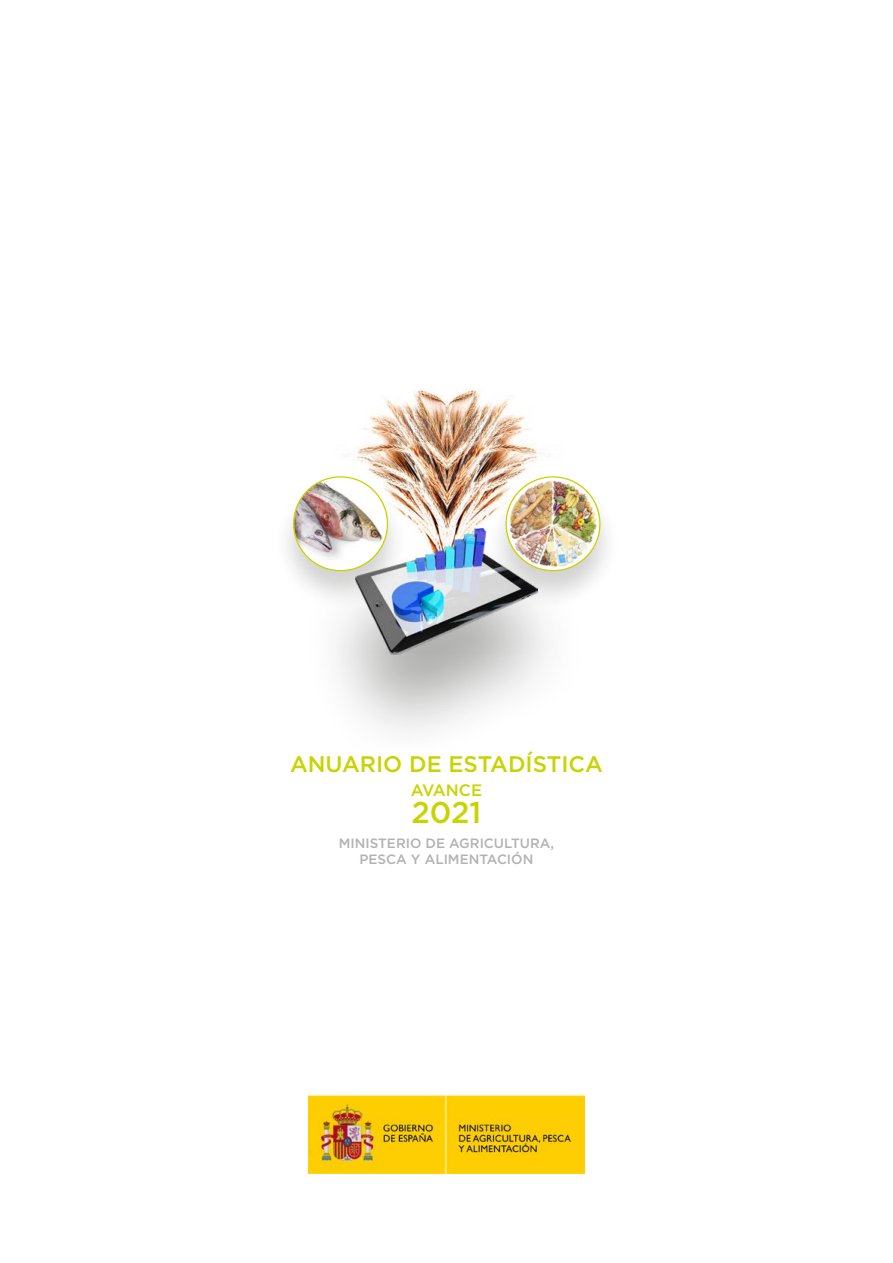
<style>
.page{position:relative;width:893px;height:1263px;background:#fff}
.page>*{position:absolute;margin:0;border:0;box-sizing:border-box;transform-origin:0 0}
.t1{font:500 30px "Gotham";color:#c8d300}
.t2{font:500 22.5px "Gotham";color:#c8d300}
.t3{font:500 16.5px "Gotham";color:#c8d300}
.t4{font:500 13.5px/16.2px "Gotham";color:#b3b2b2;text-align:center}
</style>
<div class="page">
<img style="left:308px;top:1096px;width:277px;height:78px">
<img style="left:346px;top:389px;width:198px;height:139px">
<div style="left:301px;top:528px;width:289px;height:237px;background:#1d1d1b;opacity:.4"></div>
<img style="left:356px;top:529px;width:181px;height:126px">
<div style="left:486px;top:475px;width:134px;height:134px;background:#1d1d1b;opacity:.2"></div>
<svg style="left:506px;top:477px;width:94px;height:94px"></svg>
<img style="left:510px;top:481px;width:86px;height:85px">
<div style="left:273px;top:475px;width:135px;height:134px;background:#1d1d1b;opacity:.2"></div>
<svg style="left:294px;top:477px;width:93px;height:94px"></svg>
<img style="left:294px;top:477px;width:88px;height:85px">
<h1 class="t2" style="left:290px;top:752px;width:314px">ANUARIO DE ESTADÍSTICA</h1>
<h1 class="t3" style="left:411px;top:781px;width:73px">AVANCE</h1>
<h1 class="t1" style="left:411px;top:796px;width:72px">2021</h1>
<h1 class="t4" style="left:339px;top:835px;width:217px">MINISTERIO DE AGRICULTURA,<br>PESCA Y ALIMENTACIÓN</h1>
</div>
